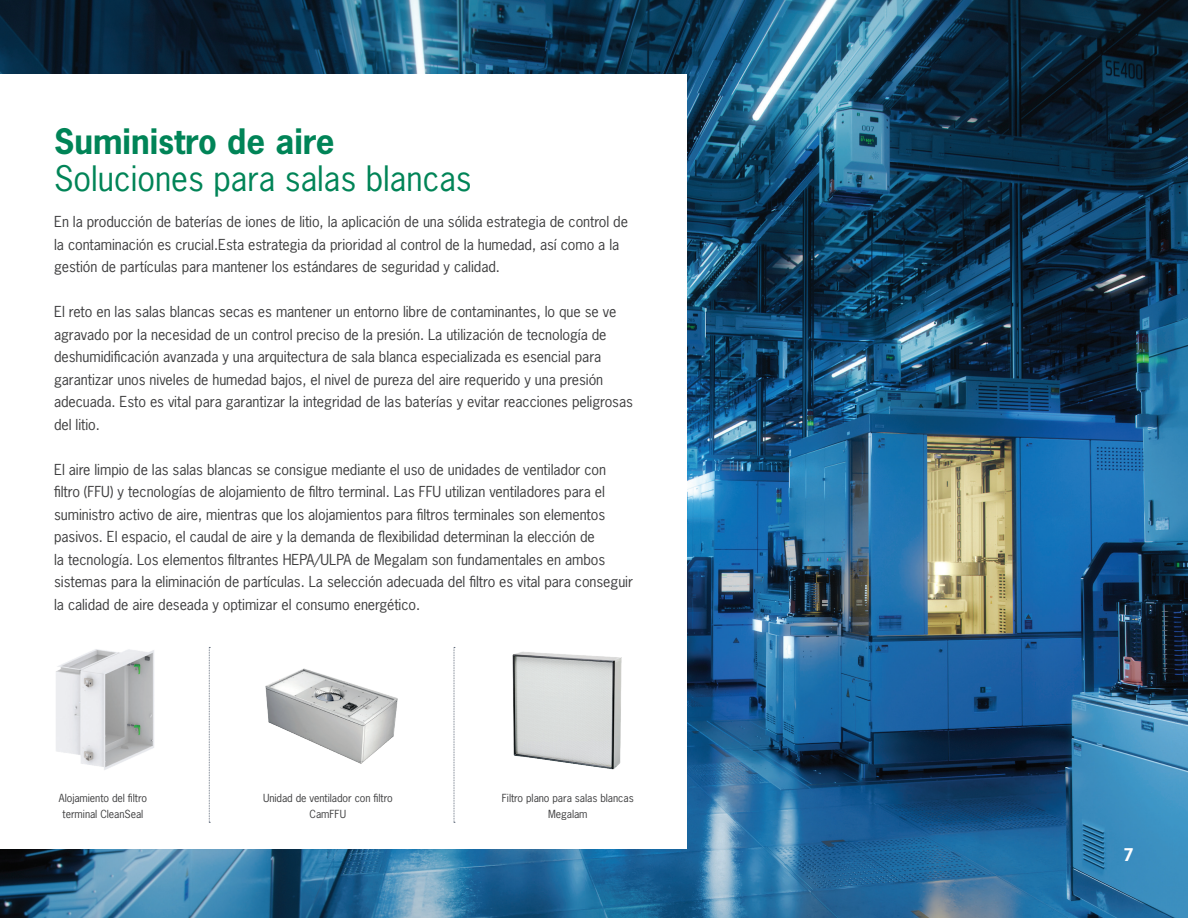
<style>
.page{position:relative;width:1188px;height:918px;background:#fff}
.page>*{position:absolute;margin:0;border:0;box-sizing:border-box;transform-origin:0 0}
.t1{font:33px "News Gothic Std";color:#008457}
.t2{font:700 33px "News Gothic Std";color:#008457}
.t3{font:700 16.5px "News Gothic Std";color:#fff}
.t4{font:14.25px/22.5px "News Gothic Std";letter-spacing:-.005em;color:#3e3e3f}
.t5{font:10.5px/16.5px "News Gothic Std";letter-spacing:-.005em;color:#3e3e3f;text-align:center}
</style>
<div class="page">
<img style="left:0;top:0;width:1188px;height:918px">
<div style="left:0;top:74px;width:687px;height:775px;background:#fff"></div>
<img style="left:512px;top:652px;width:110px;height:118px">
<img style="left:265px;top:668px;width:133px;height:96px">
<img style="left:56px;top:649px;width:98px;height:121px">
<svg style="left:209px;top:647px;width:1px;height:176px"></svg>
<svg style="left:454px;top:647px;width:1px;height:176px"></svg>
<h1 class="t2" style="left:54px;top:120px;width:282px">Suministro de aire</h1>
<h1 class="t1" style="left:54px;top:158px;width:419px">Soluciones para salas blancas</h1>
<p class="t4" style="left:54px;top:211px;width:575px">En la producción de baterías de iones de litio, la aplicación de una sólida estrategia de control de la contaminación es crucial.Esta estrategia da prioridad al control de la humedad, así como a la gestión de partículas para mantener los estándares de seguridad y calidad.</p>
<p class="t4" style="left:54px;top:301px;width:580px">El reto en las salas blancas secas es mantener un entorno libre de contaminantes, lo que se ve agravado por la necesidad de un control preciso de la presión. La utilización de tecnología de deshumidificación avanzada y una arquitectura de sala blanca especializada es esencial para garantizar unos niveles de humedad bajos, el nivel de pureza del aire requerido y una presión adecuada. Esto es vital para garantizar la integridad de las baterías y evitar reacciones peligrosas del litio.</p>
<p class="t4" style="left:54px;top:458px;width:580px">El aire limpio de las salas blancas se consigue mediante el uso de unidades de ventilador con filtro (FFU) y tecnologías de alojamiento de filtro terminal. Las FFU utilizan ventiladores para el suministro activo de aire, mientras que los alojamientos para filtros terminales son elementos pasivos. El espacio, el caudal de aire y la demanda de flexibilidad determinan la elección de<br>la tecnología. Los elementos filtrantes HEPA/ULPA de Megalam son fundamentales en ambos sistemas para la eliminación de partículas. La selección adecuada del filtro es vital para conseguir la calidad de aire deseada y optimizar el consumo energético.</p>
<p class="t5" style="left:59px;top:789px;width:90px">Alojamiento del filtro terminal CleanSeal</p>
<p class="t5" style="left:263px;top:789px;width:131px">Unidad de ventilador con filtro<br>CamFFU</p>
<p class="t5" style="left:502px;top:789px;width:133px">Filtro plano para salas blancas<br>Megalam</p>
<p class="t3" style="left:1123px;top:844px;width:12px">7</p>
</div>
